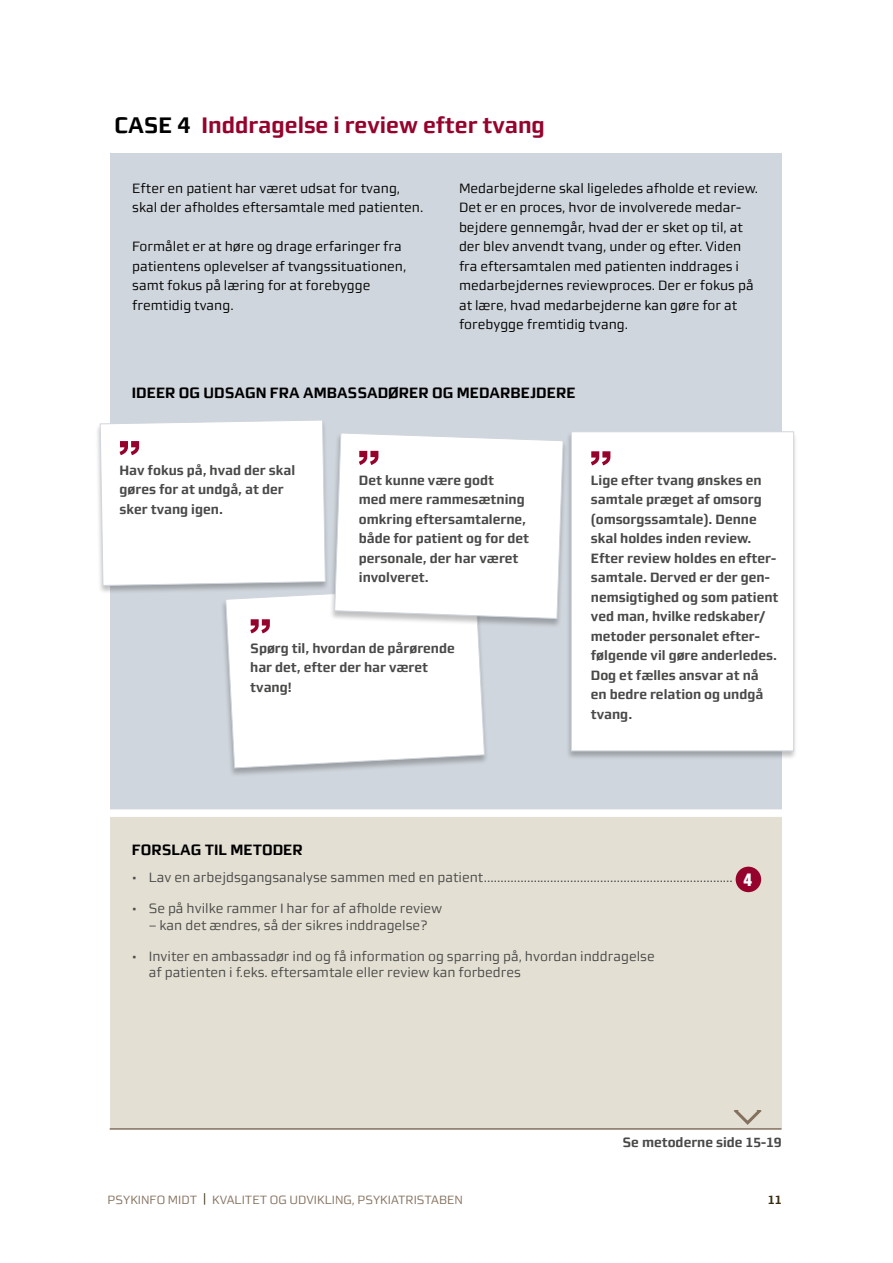
<style>
.page{position:relative;width:893px;height:1263px;background:#fff}
.page>*{position:absolute;margin:0;border:0;box-sizing:border-box;transform-origin:0 0}
.rub02{font:700 22.5px "midtsans";color:#95032d}
.bt{font:900 18px "Morgan Ps";color:#fff}
.Ideer_og_udsagn{font:700 15px "midtsans";color:#000}
.citat{font:700 13.5px/19.5px "midtsans";color:#494948}
.bt-2{font:13.5px/19.5px "midtsans";color:#000}
.Metoder_brd{font:13.5px/16.5px "midtsans";color:#494948}
.Metoder_brd-2{font:700 13.5px "midtsans";color:#494948}
.t1{font:12px "midtsans";color:#84705d}
.t2{font:700 12px "midtsans";color:#3a2b0f}
.s1{color:#000}
.s2{font-family:"Arial";color:#3a2b0f}
</style>
<div class="page">
<div style="left:110px;top:153px;width:671px;height:692px;background:#d0d6dd"></div>
<div style="left:110px;top:817px;width:671px;height:312px;background:#e3dfd3"></div>
<div style="left:97px;top:809px;width:706px;height:8px;background:#fff"></div>
<div style="left:736px;top:867px;width:25px;height:25px;background:#95032d;border-radius:50%"></div>
<div style="left:565px;top:431px;width:233px;height:329px;background:#000;opacity:.25"></div>
<div style="left:571px;top:431px;width:223px;height:320px;background:#fff;border:1px solid #d0d6dd"></div>
<svg style="left:734px;top:1111px;width:28px;height:14px"></svg>
<hr style="left:110px;top:1128px;width:671px;height:2px;background:#84705d">
<svg style="left:591px;top:451px;width:19px;height:14px"></svg>
<div style="left:220px;top:585px;width:268px;height:192px;background:#000;opacity:.25"></div>
<svg style="left:225px;top:594px;width:260px;height:175px;background:#f8f9f9"></svg>
<svg style="left:250px;top:619px;width:20px;height:14px"></svg>
<div style="left:329px;top:432px;width:238px;height:196px;background:#000;opacity:.25"></div>
<svg style="left:334px;top:432px;width:230px;height:187px;background:#f9f9f9"></svg>
<div style="left:94px;top:419px;width:235px;height:175px;background:#000;opacity:.25"></div>
<svg style="left:99px;top:419px;width:227px;height:167px;background:#fbfafb"></svg>
<p class="rub02" style="left:114px;top:112px;width:432px"><span class="s1">CASE 4</span> Inddragelse i review efter tvang</p>
<p class="bt-2" style="left:132px;top:178px;width:293px">Efter en patient har været udsat for tvang, skal der afholdes eftersamtale med patienten.</p>
<p class="bt-2" style="left:132px;top:237px;width:276px">Formålet er at høre og drage erfaringer fra patientens oplevelser af tvangssituationen, samt fokus på læring for at forebygge fremtidig tvang.</p>
<p class="bt-2" style="left:459px;top:178px;width:301px">Medarbejderne skal ligeledes afholde et review.<br>Det er en proces, hvor de involverede medar&shy;bejdere gennemgår, hvad der er sket op til, at der blev anvendt tvang, under og efter. Viden fra eftersamtalen med patienten inddrages i medarbejdernes reviewproces. Der er fokus på at lære, hvad medarbejderne kan gøre for at forebygge fremtidig tvang.</p>
<p class="Ideer_og_udsagn" style="left:132px;top:384px;width:445px">IDEER OG UDSAGN FRA AMBASSADØRER OG MEDARBEJDERE</p>
<p class="citat" style="left:120px;top:460px;width:177px">Hav fokus på, hvad der skal gøres for at undgå, at der sker tvang igen.</p>
<p class="citat" style="left:359px;top:470px;width:172px">Det kunne være godt<br>med mere rammesætning omkring eftersamtalerne, både for patient og for det personale, der har været involveret.</p>
<p class="citat" style="left:250px;top:638px;width:206px">Spørg til, hvordan de pårørende har det, efter der har været tvang!</p>
<p class="citat" style="left:591px;top:470px;width:189px">Lige efter tvang ønskes en samtale præget af omsorg (omsorgssamtale). Denne skal holdes inden review.<br>Efter review holdes en efter&shy;samtale. Derved er der gen&shy;nemsigtighed og som patient ved man, hvilke redskaber/ metoder personalet efter&shy;følgende vil gøre anderledes.<br>Dog et fælles ansvar at nå<br>en bedre relation og undgå tvang.</p>
<p class="Ideer_og_udsagn" style="left:132px;top:841px;width:173px">FORSLAG TIL METODER</p>
<p class="Metoder_brd" style="left:132px;top:869px;width:603px">• Lav en arbejdsgangsanalyse sammen med en patient...........................................................................</p>
<p class="bt" style="left:743px;top:870px;width:10px">4</p>
<p class="Metoder_brd" style="left:132px;top:900px;width:312px">• Se på hvilke rammer I har for af afholde review</p>
<p class="Metoder_brd" style="left:149px;top:916px;width:280px">– kan det ændres, så der sikres inddragelse?</p>
<p class="Metoder_brd" style="left:149px;top:948px;width:507px;text-indent:-17px">• Inviter en ambassadør ind og få information og sparring på, hvordan inddragelse af patienten i f.eks. eftersamtale eller review kan forbedres</p>
<p class="Metoder_brd-2" style="left:623px;top:1135px;width:160px">Se metoderne side 15-19</p>
<p class="t1" style="left:108px;top:1193px;width:357px">PSYKINFO MIDT <span class="s2">|</span> KVALITET OG UDVIKLING, PSYKIATRISTABEN</p>
<p class="t2" style="left:768px;top:1193px;width:15px">11</p>
</div>
